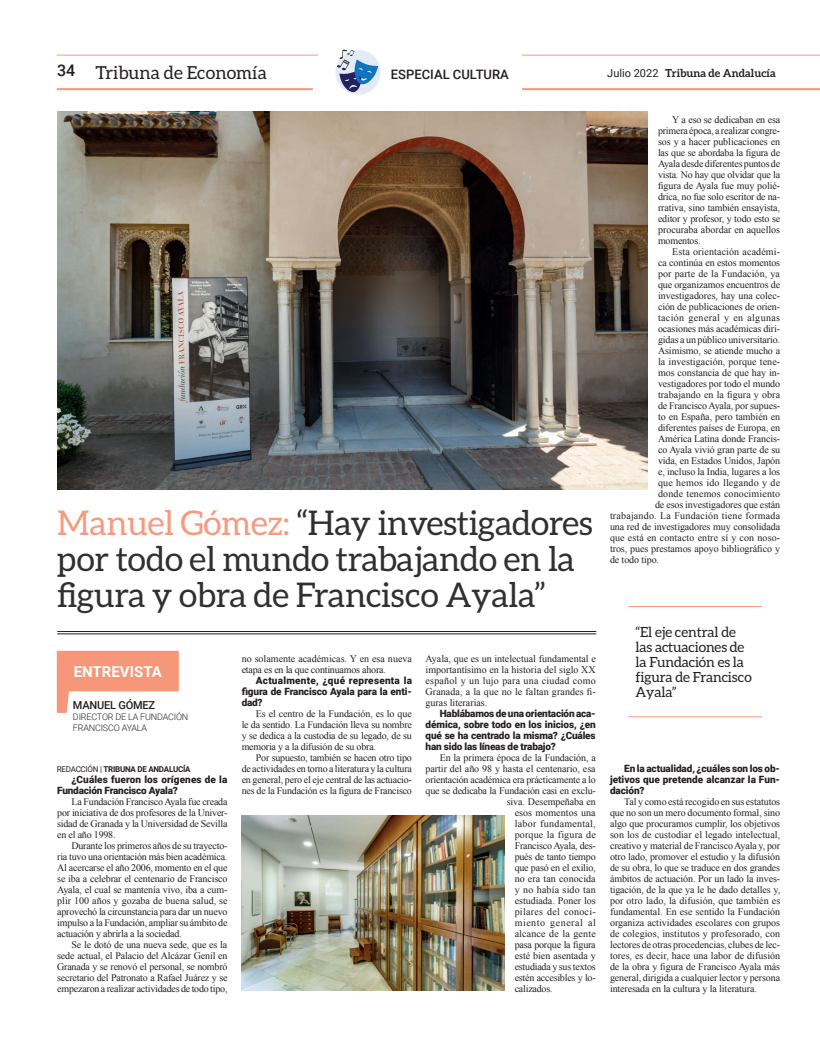
<style>
.page{position:relative;width:820px;height:1049px;background:#fff}
.page>*{position:absolute;margin:0;border:0;box-sizing:border-box;transform-origin:0 0}
.t1{font:34px/36px "Aleo";letter-spacing:-.01em;color:#312f30}
.t2{font:18px "Aleo";color:#231f20}
.t3{font:700 15px "Roboto";color:#fff}
.t4{font:14px/15px "Aleo";letter-spacing:-.01em;color:#231f20}
.t5{font:500 13px "Roboto";color:#231f20}
.t6{font:700 11px "Aleo";color:#231f20}
.t7{font:500 11px "Roboto";letter-spacing:-.02em;color:#231f20}
.t8{font:10px/11px "Times New Roman";letter-spacing:-.01em;color:#231f20;text-align:justify}
.t9{font:900 10px/11px "Roboto";letter-spacing:-.01em;color:#231f20;text-align:justify}
.t10{font:10px "Times New Roman";letter-spacing:.01em;color:#231f20}
.t11{font:10px "Times New Roman";letter-spacing:.015em;color:#231f20}
.t12{font:10px "Times New Roman";letter-spacing:.02em;color:#231f20}
.t13{font:10px "Times New Roman";letter-spacing:.035em;color:#231f20}
.t14{font:10px "Times New Roman";letter-spacing:.025em;color:#231f20}
.t15{font:10px "Times New Roman";letter-spacing:.03em;color:#231f20}
.t16{font:10px "Times New Roman";letter-spacing:.055em;color:#231f20}
.t17{font:300 9px/10.8px "Roboto";letter-spacing:-.02em;color:#231f20}
.t18{font:700 8px "Roboto";letter-spacing:-.03em;color:#231f20}
.s1{font-family:"Roboto";font-weight:400}
.s2{color:#f69b7f}
.s3{font-weight:400}
</style>
<div class="page">
<hr style="left:57px;top:88px;width:256px;height:2px;background:#f6977a">
<hr style="left:522px;top:88px;width:297px;height:2px;background:#f6977a">
<hr style="left:57px;top:55px;width:260px;height:1px;background:#f6977a">
<hr style="left:522px;top:55px;width:297px;height:1px;background:#f6977a">
<div style="left:335px;top:50px;width:45px;height:45px;background:#e4ebf6;border-radius:50%"></div>
<svg style="left:337px;top:50px;width:41px;height:43px"></svg>
<svg style="left:57px;top:651px;width:122px;height:62px"></svg>
<hr style="left:57px;top:634px;width:539px;height:1px;background:#231f20">
<hr style="left:57px;top:631px;width:539px;height:1px;background:#231f20">
<hr style="left:628px;top:606px;width:133px;height:1px;background:#f6977a">
<hr style="left:628px;top:716px;width:133px;height:1px;background:#f6977a">
<img style="left:57px;top:112px;width:590px;height:377px">
<img style="left:241px;top:816px;width:263px;height:175px">
<h2 class="t2" style="left:57px;top:63px;width:211px"><sup>34</sup> Tribuna de Economía</h2>
<h3 class="t5" style="left:390px;top:65px;width:119px">ESPECIAL CULTURA</h3>
<p class="t6" style="left:607px;top:67px;width:170px"><span class="s1">Julio 2022</span> Tribuna de Andalucía</p>
<h1 class="t1" style="left:57px;top:505px;width:537px"><span class="s2">Manuel Gómez:</span> “Hay investigadores por todo el mundo trabajando en la figura y obra de Francisco Ayala”</h1>
<h3 class="t3" style="left:74px;top:661px;width:90px">ENTREVISTA</h3>
<p class="t7" style="left:73px;top:698px;width:84px">MANUEL GÓMEZ</p>
<p class="t17" style="left:73px;top:711px;width:117px">DIRECTOR DE LA FUNDACIÓN<br>FRANCISCO AYALA</p>
<p class="t18" style="left:57px;top:763px;width:135px"><span class="s3">REDACCIÓN |</span> TRIBUNA DE ANDALUCÍA</p>
<p class="t9" style="left:57px;top:773px;width:172px;text-indent:14px">¿Cuáles fueron los orígenes de la<br>Fundación Francisco Ayala?</p>
<p class="t8" style="left:57px;top:796px;width:172px;text-indent:14px">La Fundación Francisco Ayala fue creada por iniciativa de dos profesores de la Univer&shy;sidad de Granada y la Universidad de Sevilla en el año 1998.</p>
<p class="t8" style="left:57px;top:840px;width:172px;text-indent:14px">Durante los primeros años de su trayecto&shy;ria tuvo una orientación más bien académica.<br>Al acercarse el año 2006, momento en el que se iba a celebrar el centenario de Francisco Ayala, el cual se mantenía vivo, iba a cum&shy;plir 100 años y gozaba de buena salud, se aprovechó la circunstancia para dar un nuevo impulso a la Fundación, ampliar su ámbito de actuación y abrirla a la sociedad.</p>
<p class="t8" style="left:57px;top:939px;width:172px;text-indent:14px">Se le dotó de una nueva sede, que es la sede actual, el Palacio del Alcázar Genil en Granada y se renovó el personal, se nombró secretario del Patronato a Rafael Juárez y se empezaron a realizar actividades de todo tipo,</p>
<p class="t8" style="left:241px;top:653px;width:172px">no solamente académicas. Y en esa nueva etapa es en la que continuamos ahora.</p>
<p class="t9" style="left:241px;top:674px;width:172px;text-indent:14px">Actualmente, ¿qué representa la figura de Francisco Ayala para la enti&shy;dad?</p>
<p class="t8" style="left:241px;top:708px;width:172px;text-indent:14px">Es el centro de la Fundación, es lo que le da sentido. La Fundación lleva su nombre y se dedica a la custodia de su legado, de su memoria y a la difusión de su obra.</p>
<p class="t8" style="left:241px;top:752px;width:172px;text-indent:14px">Por supuesto, también se hacen otro tipo de actividades en torno a literatura y la cultura en general, pero el eje central de las actuacio&shy;nes de la Fundación es la figura de Francisco</p>
<p class="t8" style="left:425px;top:653px;width:172px">Ayala, que es un intelectual fundamental e importantísimo en la historia del siglo XX español y un lujo para una ciudad como Granada, a la que no le faltan grandes fi&shy;guras literarias.</p>
<p class="t9" style="left:425px;top:707px;width:172px;text-indent:14px">Hablábamos de una orientación aca&shy;démica, sobre todo en los inicios, ¿en qué se ha centrado la misma? ¿Cuáles han sido las líneas de trabajo?</p>
<p class="t8" style="left:439px;top:752px;width:157px">En la primera época de la Fundación, a</p>
<p class="t8" style="left:425px;top:763px;width:171px">partir del año 98 y hasta el centenario, esa</p>
<p class="t8" style="left:425px;top:774px;width:172px">orientación académica era prácticamente a lo</p>
<p class="t8" style="left:425px;top:785px;width:171px">que se dedicaba la Fundación casi en exclu-</p>
<p class="t8" style="left:506px;top:796px;width:91px">siva. Desempeñaba en</p>
<p class="t10" style="left:514px;top:806px;width:82px">esos momentos una</p>
<p class="t14" style="left:514px;top:817px;width:83px">labor fundamental,</p>
<p class="t11" style="left:514px;top:828px;width:83px">porque la figura de</p>
<p class="t8" style="left:514px;top:840px;width:82px">Francisco Ayala, des-</p>
<p class="t8" style="left:514px;top:851px;width:82px">pués de tanto tiempo</p>
<p class="t8" style="left:514px;top:862px;width:83px">que pasó en el exilio,</p>
<p class="t8" style="left:514px;top:873px;width:82px">no era tan conocida</p>
<p class="t11" style="left:514px;top:883px;width:83px">y no había sido tan</p>
<p class="t8" style="left:514px;top:895px;width:83px">estudiada. Poner los</p>
<p class="t15" style="left:514px;top:905px;width:82px">pilares del conoci-</p>
<p class="t16" style="left:514px;top:916px;width:83px">miento general al</p>
<p class="t11" style="left:514px;top:927px;width:83px">alcance de la gente</p>
<p class="t8" style="left:514px;top:939px;width:83px">pasa porque la figura</p>
<p class="t8" style="left:514px;top:950px;width:83px">esté bien asentada y</p>
<p class="t8" style="left:514px;top:961px;width:82px">estudiada y sus textos</p>
<p class="t8" style="left:514px;top:972px;width:82px">estén accesibles y lo-</p>
<p class="t8" style="left:514px;top:983px;width:39px">calizados.</p>
<p class="t8" style="left:657px;top:114px;width:124px;text-indent:14px">Y a eso se dedicaban en esa primera época, a realizar congre&shy;sos y a hacer publicaciones en las que se abordaba la figura de Ayala desde diferentes puntos de vista. No hay que olvidar que la figura de Ayala fue muy polié&shy;drica, no fue solo escritor de na&shy;rrativa, sino también ensayista, editor y profesor, y todo esto se procuraba abordar en aquellos momentos.</p>
<p class="t10" style="left:672px;top:245px;width:109px">Esta orientación académi-</p>
<p class="t8" style="left:657px;top:257px;width:124px">ca continúa en estos momentos</p>
<p class="t10" style="left:657px;top:267px;width:123px">por parte de la Fundación, ya</p>
<p class="t8" style="left:657px;top:279px;width:124px">que organizamos encuentros de</p>
<p class="t8" style="left:657px;top:290px;width:123px">investigadores, hay una colec-</p>
<p class="t8" style="left:657px;top:301px;width:123px">ción de publicaciones de orien-</p>
<p class="t13" style="left:657px;top:311px;width:123px">tación general y en algunas</p>
<p class="t8" style="left:657px;top:323px;width:123px">ocasiones más académicas diri-</p>
<p class="t8" style="left:657px;top:334px;width:123px">gidas a un público universitario.</p>
<p class="t8" style="left:657px;top:345px;width:124px">Asimismo, se atiende mucho a</p>
<p class="t10" style="left:657px;top:355px;width:123px">la investigación, porque tene-</p>
<p class="t8" style="left:657px;top:367px;width:123px">mos constancia de que hay in-</p>
<p class="t8" style="left:657px;top:378px;width:123px">vestigadores por todo el mundo</p>
<p class="t8" style="left:657px;top:389px;width:123px">trabajando en la figura y obra</p>
<p class="t8" style="left:657px;top:400px;width:123px">de Francisco Ayala, por supues-</p>
<p class="t8" style="left:657px;top:411px;width:123px">to en España, pero también en</p>
<p class="t8" style="left:657px;top:422px;width:124px">diferentes países de Europa, en</p>
<p class="t8" style="left:657px;top:433px;width:123px">América Latina donde Francis-</p>
<p class="t8" style="left:657px;top:444px;width:124px">co Ayala vivió gran parte de su</p>
<p class="t8" style="left:657px;top:455px;width:124px">vida, en Estados Unidos, Japón</p>
<p class="t8" style="left:657px;top:466px;width:124px">e, incluso la India, lugares a los</p>
<p class="t11" style="left:657px;top:476px;width:124px">que hemos ido llegando y de</p>
<p class="t11" style="left:657px;top:487px;width:123px">donde tenemos conocimiento</p>
<p class="t8" style="left:654px;top:499px;width:126px">de esos investigadores que están</p>
<p class="t12" style="left:609px;top:509px;width:172px">trabajando. La Fundación tiene formada</p>
<p class="t8" style="left:609px;top:521px;width:172px">una red de investigadores muy consolidada</p>
<p class="t10" style="left:609px;top:531px;width:171px">que está en contacto entre sí y con noso-</p>
<p class="t8" style="left:609px;top:543px;width:171px">tros, pues prestamos apoyo bibliográfico y</p>
<p class="t8" style="left:609px;top:554px;width:51px">de todo tipo.</p>
<h3 class="t4" style="left:635px;top:624px;width:118px">“El eje central de las actuaciones de la Fundación es la figura de Francisco<br>Ayala”</h3>
<p class="t9" style="left:609px;top:762px;width:172px;text-indent:14px">En la actualidad, ¿cuáles son los ob&shy;jetivos que pretende alcanzar la Fun&shy;dación?</p>
<p class="t8" style="left:609px;top:796px;width:172px;text-indent:14px">Tal y como está recogido en sus estatutos que no son un mero documento formal, sino algo que procuramos cumplir, los objetivos son los de custodiar el legado intelectual, creativo y material de Francisco Ayala y, por otro lado, promover el estudio y la difusión de su obra, lo que se traduce en dos grandes ámbitos de actuación. Por un lado la inves&shy;tigación, de la que ya le he dado detalles y, por otro lado, la difusión, que también es fundamental. En ese sentido la Fundación organiza actividades escolares con grupos de colegios, institutos y profesorado, con lectores de otras procedencias, clubes de lec&shy;tores, es decir, hace una labor de difusión de la obra y figura de Francisco Ayala más general, dirigida a cualquier lector y persona interesada en la cultura y la literatura.</p>
</div>
